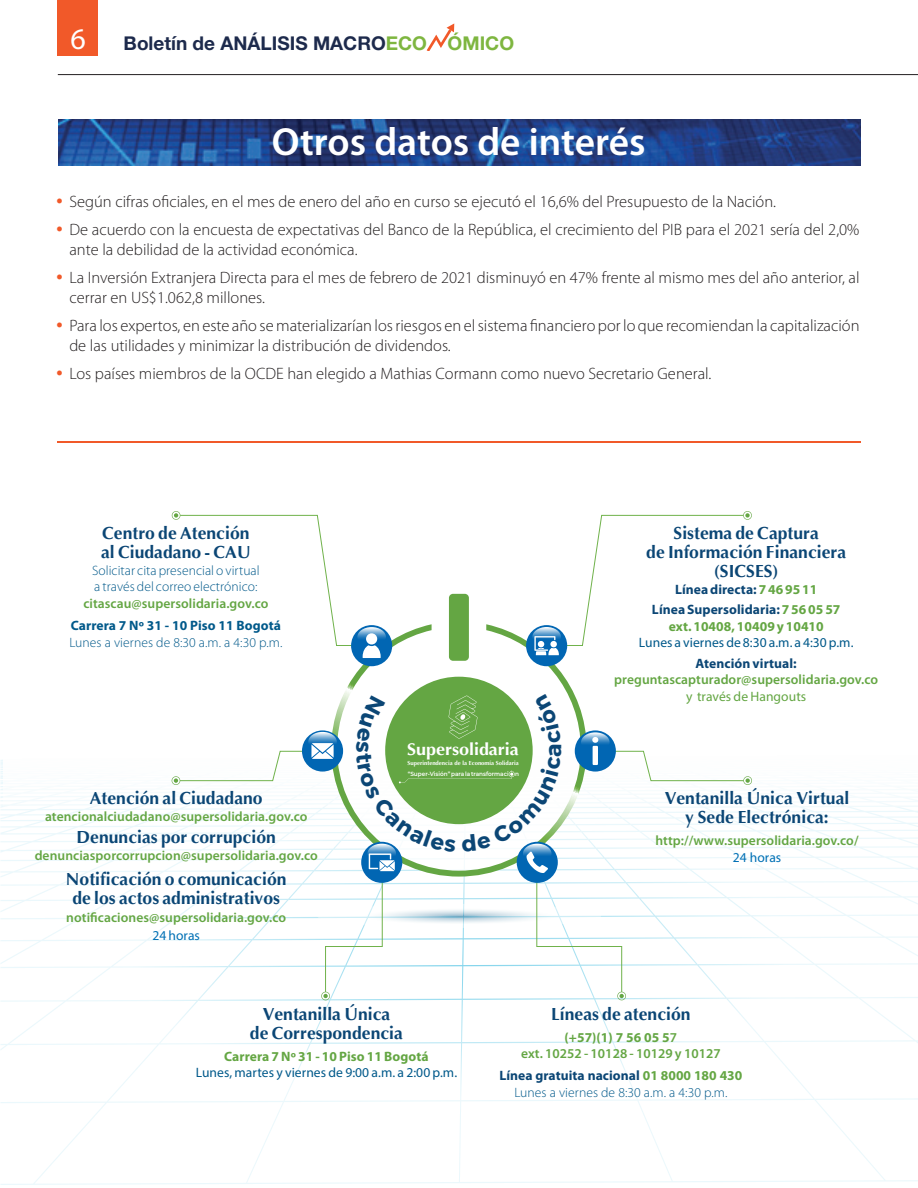
<style>
.page{position:relative;width:918px;height:1188px;background:#fff}
.page>*{position:absolute;margin:0;border:0;box-sizing:border-box;transform-origin:0 0}
.t1{font:600 39.45px "Myriad Pro";color:#fff}
.t2{font:30px "Myriad Pro";color:#fff}
.t3{font:700 19.05px "Helvetica Neue LT Pro";color:#1d2a4c}
.t4{font:700 17.4px/19px "Optima";letter-spacing:.005em;color:#0b4675;text-align:center}
.t5{font:700 16.95px "Optima";color:#fff;scale:1.06 1}
.t6{font:300 16.5px/28.3px "Myriad Pro";color:#231f20}
.t7{font:600 13.65px/16.6px "Myriad Pro";letter-spacing:.005em;color:#64a643;text-align:center}
.t8{font:300 13.65px/16.6px "Myriad Pro";letter-spacing:.005em;color:#01598a}
.t9{font:13.65px "Myriad Pro";letter-spacing:.005em;color:#01598a}
.t10{font:700 13.65px/20.4px "Myriad Pro";letter-spacing:.005em;color:#0b4675;text-align:center}
.t11{font:700 13.65px "Myriad Pro";letter-spacing:.005em;color:#64a643}
.t12{font:700 13.65px "Myriad Pro";letter-spacing:.005em;color:#01598a}
.t13{font:13.65px "Myriad Pro";letter-spacing:.005em;color:#64a643}
.t14{font:13.65px "Myriad Pro";letter-spacing:.005em;color:#0070b5}
.t15{font:600 6px "Montserrat";color:#fff;scale:.95 1}
.t16{font:700 5.85px "Optima";color:#fff}
.s1{color:#7eb640}
.s2{color:#64a643}
.s3{font-weight:700}
.s4{font-weight:700;color:#0b4675}
.s5{font-weight:700;color:#64a643}
</style>
<div class="page">
<div style="left:57px;top:0;width:41px;height:56px;background:#f15929"></div>
<svg style="left:427px;top:23px;width:27px;height:27px"></svg>
<hr style="left:58px;top:74px;width:860px;height:1px;background:#231f20">
<img style="left:58px;top:119px;width:803px;height:47px">
<hr style="left:57px;top:441px;width:804px;height:2px;background:#f15929">
<svg style="left:0;top:760px;width:918px;height:425px"></svg>
<div style="left:3px;top:714px;width:915px;height:92px;background:#fff"></div>
<svg style="left:344px;top:624px;width:230px;height:70px"></svg>
<div style="left:385px;top:677px;width:148px;height:147px;background:#64a643;border-radius:50%"></div>
<div style="left:449px;top:594px;width:20px;height:67px;background:#64a643;border-radius:4px"></div>
<div style="left:351px;top:625px;width:41px;height:41px;background:#0166b3;border-radius:50%"></div>
<svg style="left:172px;top:511px;width:214px;height:147px"></svg>
<div style="left:366px;top:633px;width:11px;height:11px;background:#fff;border-radius:50%"></div>
<div style="left:526px;top:625px;width:41px;height:41px;background:#0166b3;border-radius:50%"></div>
<svg style="left:532px;top:511px;width:220px;height:144px"></svg>
<svg style="left:172px;top:694px;width:580px;height:306px"></svg>
<h2 class="t2" style="left:71px;top:21px;width:17px">6</h2>
<p class="t3" style="left:124px;top:31px;width:392px">Boletín de ANÁLISIS MACRO<span class="s1">ECO ÓMICO</span></p>
<h1 class="t1" style="left:272px;top:120px;width:375px">Otros datos de interés</h1>
<p class="t6" style="left:69px;top:188px;width:792px">Según cifras oficiales, en el mes de enero del año en curso se ejecutó el 16,6% del Presupuesto de la Nación.<br>De acuerdo con la encuesta de expectativas del Banco de la República, el crecimiento del PIB para el 2021 sería del 2,0%</p>
<p class="t6" style="left:69px;top:236px;width:792px">ante la debilidad de la actividad económica.<br>La Inversión Extranjera Directa para el mes de febrero de 2021 disminuyó en 47% frente al mismo mes del año anterior, al</p>
<p class="t6" style="left:69px;top:284px;width:792px">cerrar en US$1.062,8 millones.<br>Para los expertos, en este año se materializarían los riesgos en el sistema financiero por lo que recomiendan la capitalización</p>
<p class="t6" style="left:69px;top:332px;width:644px">de las utilidades y minimizar la distribución de dividendos.<br>Los países miembros de la OCDE han elegido a Mathias Cormann como nuevo Secretario General.</p>
<p class="t4" style="left:101px;top:524px;width:151px;text-align:left">Centro de Atención al Ciudadano - CAU</p>
<p class="t8" style="left:92px;top:562px;width:169px">Solicitar cita presencial o virtual a través del correo electrónico:</p>
<p class="t7" style="left:83px;top:595px;width:187px">citascau@supersolidaria.gov.co</p>
<p class="t12" style="left:71px;top:618px;width:212px">Carrera 7 Nº 31 - 10 Piso 11 Bogotá</p>
<p class="t8" style="left:69px;top:634px;width:215px">Lunes a viernes de 8:30 a.m. a 4:30 p.m.</p>
<p class="t4" style="left:90px;top:789px;width:174px">Atención al Ciudadano</p>
<p class="t7" style="left:45px;top:808px;width:264px">atencionalciudadano@supersolidaria.gov.co</p>
<p class="t4" style="left:77px;top:828px;width:201px">Denuncias por corrupción</p>
<p class="t7" style="left:35px;top:848px;width:285px">denunciasporcorrupcion@supersolidaria.gov.co</p>
<p class="t4" style="left:66px;top:870px;width:222px">Notificación o comunicación de los actos administrativos</p>
<p class="t7" style="left:66px;top:909px;width:221px">notificaciones@supersolidaria.gov.co</p>
<p class="t14" style="left:152px;top:927px;width:49px">24 horas</p>
<p class="t5" style="left:407px;top:739px;width:107px">Supersolidaria</p>
<p class="t16" style="left:408px;top:760px;width:113px">Superintendencia de la Economía Solidaria</p>
<p class="t15" style="left:408px;top:769px;width:119px">“Super-Visión”para la transformaci n</p>
<p class="t4" style="left:646px;top:524px;width:201px">Sistema de Captura<br>de Información Financiera (SICSES)</p>
<p class="t10" style="left:652px;top:579px;width:190px">Línea directa: <span class="s2">7 46 95 11<br></span>Línea Supersolidaria: <span class="s2">7 56 05 57</span></p>
<p class="t11" style="left:669px;top:618px;width:157px">ext. 10408, 10409 y 10410</p>
<p class="t9" style="left:639px;top:634px;width:216px">Lunes a viernes de 8:30 a.m. a 4:30 p.m.</p>
<p class="t10" style="left:696px;top:653px;width:103px">Atención virtual:</p>
<p class="t7" style="left:614px;top:672px;width:265px">preguntascapturador@supersolidaria.gov.co</p>
<p class="t13" style="left:686px;top:688px;width:122px">y través de Hangouts</p>
<p class="t4" style="left:665px;top:789px;width:186px">Ventanilla Única Virtual y Sede Electrónica:</p>
<p class="t7" style="left:655px;top:832px;width:205px">http://www.supersolidaria.gov.co/</p>
<p class="t14" style="left:733px;top:849px;width:50px">24 horas</p>
<p class="t4" style="left:250px;top:1005px;width:154px">Ventanilla Única<br>de Correspondencia</p>
<p class="t11" style="left:224px;top:1049px;width:206px">Carrera 7 Nº 31 - 10 Piso 11 Bogotá</p>
<p class="t9" style="left:196px;top:1064px;width:263px">Lunes, martes y viernes de 9:00 a.m. a 2:00 p.m.</p>
<p class="t4" style="left:551px;top:1005px;width:141px">Líneas de atención</p>
<p class="t7" style="left:521px;top:1029px;width:201px"><span class="s3">(+57)(1) 7 56 05 5</span>7<br>ext. 10252 - 10128 - 10129 y 10127</p>
<p class="t8" style="left:499px;top:1068px;width:245px;text-align:center"><span class="s4">Línea gratuita nacional</span> <span class="s5">01 8000 180 430<br></span>Lunes a viernes de 8:30 a.m. a 4:30 p.m.</p>
</div>
